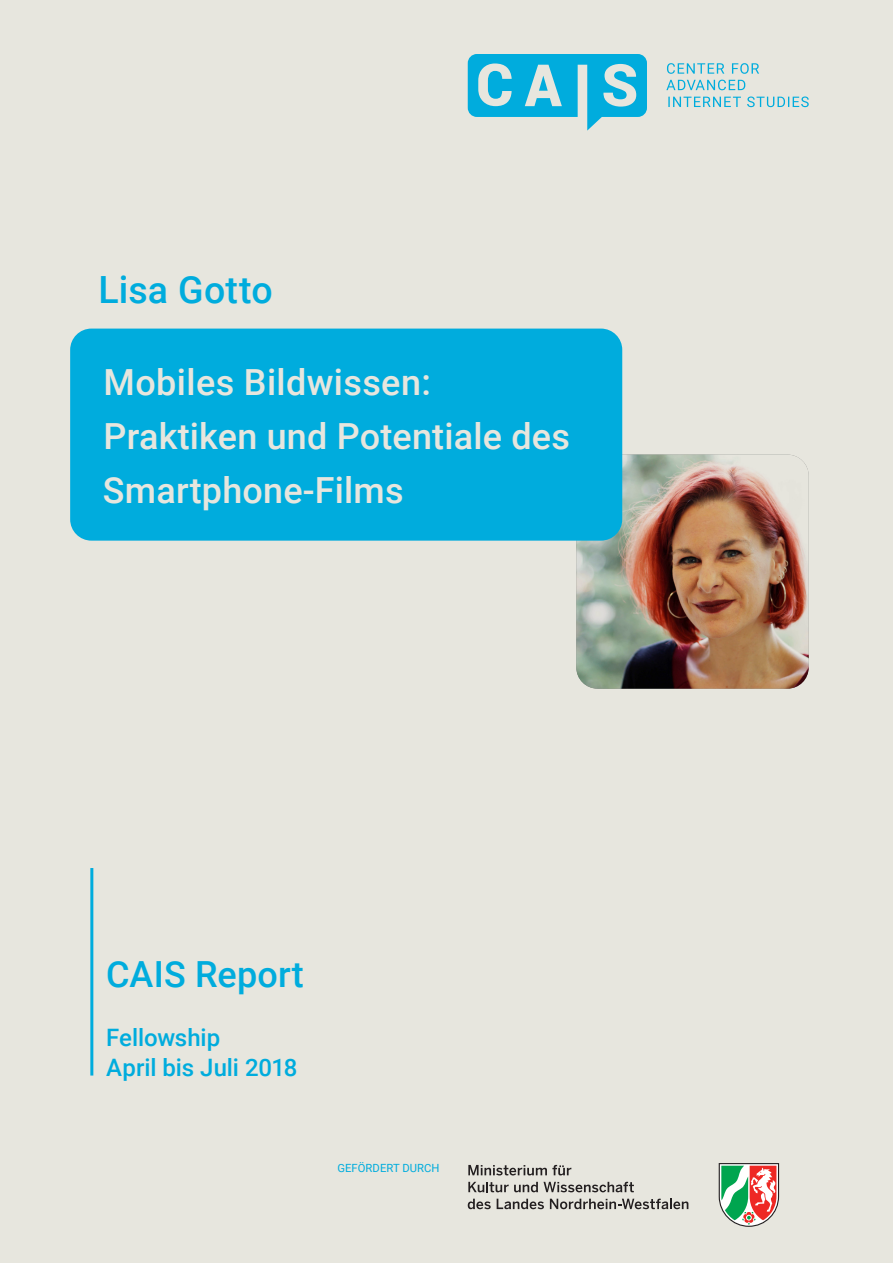
<style>
.page{position:relative;width:893px;height:1263px;background:#e7e6de}
.page>*{position:absolute;margin:0;border:0;box-sizing:border-box;transform-origin:0 0}
.t1{font:500 37.5px "Roboto";letter-spacing:.005em;color:#00acdd}
.t2{font:500 36px "Roboto";letter-spacing:.005em;color:#e7e6de}
.t3{font:500 36px "Roboto";letter-spacing:.005em;color:#00acdd}
.t4{font:500 24px "Roboto";letter-spacing:-.005em;color:#00acdd}
.t5{font:11.25px "Roboto";letter-spacing:.005em;color:#00acdd}
</style>
<div class="page">
<img style="left:576px;top:455px;width:233px;height:234px">
<hr style="left:90px;top:868px;width:3px;height:207px;background:#00acdd">
<div style="left:70px;top:329px;width:552px;height:212px;background:#00acdd;border-radius:21px"></div>
<svg style="left:719px;top:1163px;width:60px;height:64px"></svg>
<svg style="left:468px;top:1165px;width:103px;height:10px"></svg>
<svg style="left:468px;top:1182px;width:166px;height:10px"></svg>
<svg style="left:468px;top:1199px;width:23px;height:10px"></svg>
<svg style="left:497px;top:1199px;width:47px;height:10px"></svg>
<svg style="left:550px;top:1198px;width:138px;height:11px"></svg>
<svg style="left:468px;top:54px;width:179px;height:77px"></svg>
<svg style="left:668px;top:96px;width:141px;height:11px"></svg>
<svg style="left:667px;top:63px;width:92px;height:11px"></svg>
<svg style="left:666px;top:80px;width:79px;height:10px"></svg>
<p class="t1" style="left:98px;top:263px;width:176px">Lisa Gotto</p>
<p class="t2" style="left:104px;top:357px;width:329px">Mobiles Bildwissen:</p>
<p class="t2" style="left:104px;top:411px;width:468px">Praktiken und Potentiale des</p>
<p class="t2" style="left:103px;top:465px;width:302px">Smartphone-Films</p>
<p class="t3" style="left:106px;top:949px;width:199px">CAIS Report</p>
<p class="t4" style="left:106px;top:1020px;width:115px">Fellowship</p>
<p class="t4" style="left:106px;top:1050px;width:193px">April bis Juli 2018</p>
<p class="t5" style="left:337px;top:1160px;width:104px">GEFÖRDERT DURCH</p>
</div>
